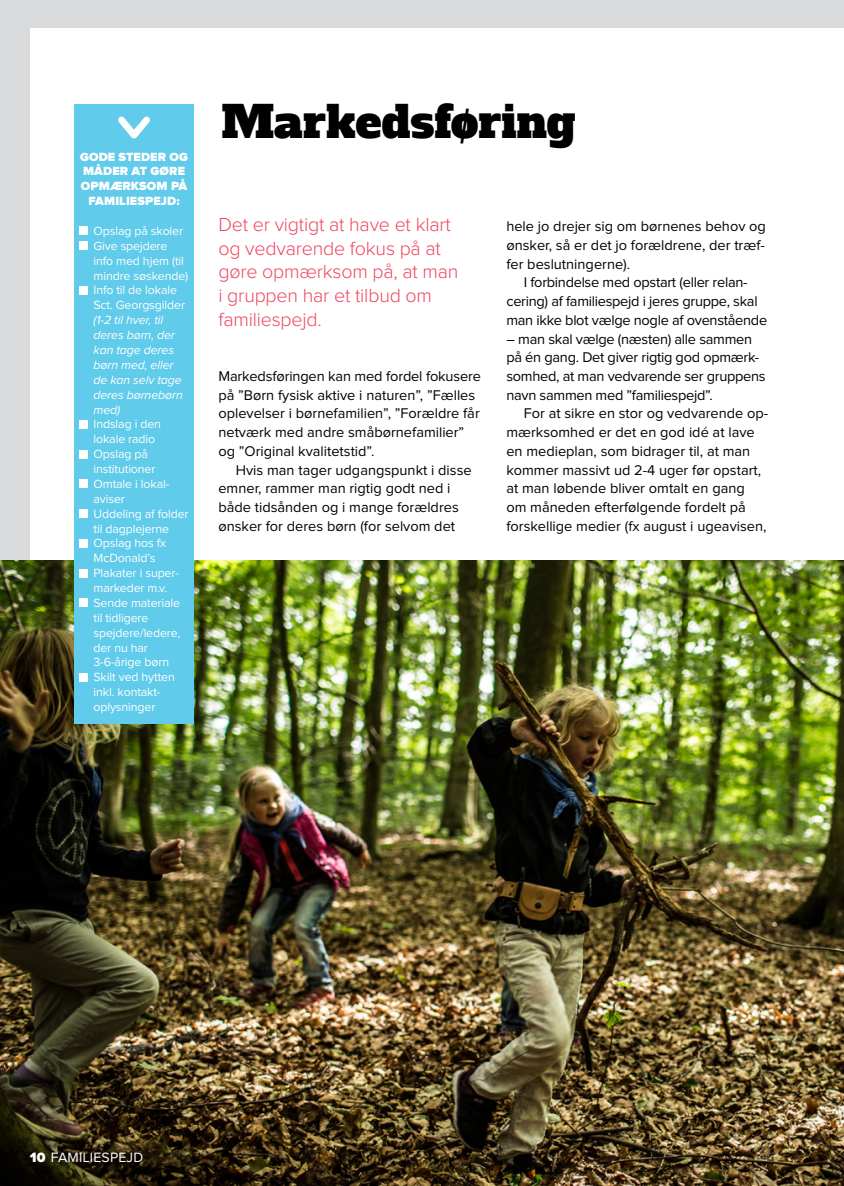
<style>
.page{position:relative;width:844px;height:1186px;background:#fff}
.page>*{position:absolute;margin:0;border:0;box-sizing:border-box;transform-origin:0 0}
.t1{font:43.75px "Alfa Slab One";letter-spacing:.005em;color:#000}
.t2{font:300 19.6px/23.6px "Proxima Nova";letter-spacing:-.01em;color:#ef465f}
.t3{font:14.53px/18.7px "Proxima Nova";color:#000}
.t4{font:14.53px/18.7px "Proxima Nova";letter-spacing:-.02em;color:#000}
.t5{font:14px "Proxima Nova";letter-spacing:.015em;color:#fff}
.t6{font:12.42px/14.9px "Proxima Nova";letter-spacing:-.01em;color:#fff}
.t7{font:italic 12.42px/14.9px "Proxima Nova";letter-spacing:-.01em;color:#fff}
.t8{font:900 12.42px/14.9px "Proxima Nova";letter-spacing:.01em;color:#fff;text-align:center}
.s1{font-weight:900}
</style>
<div class="page">
<div style="left:0;top:0;width:30px;height:1186px;background:#d9dadc"></div>
<div style="left:0;top:0;width:843px;height:27px;background:#d9dadc"></div>
<img style="left:0;top:561px;width:843px;height:625px">
<div style="left:74px;top:104px;width:119px;height:619px;background:#60cbea"></div>
<div style="left:79px;top:227px;width:8px;height:8px;background:#fff"></div>
<div style="left:79px;top:242px;width:8px;height:8px;background:#fff"></div>
<div style="left:79px;top:286px;width:8px;height:8px;background:#fff"></div>
<div style="left:79px;top:420px;width:8px;height:8px;background:#fff"></div>
<div style="left:79px;top:450px;width:8px;height:8px;background:#fff"></div>
<div style="left:79px;top:480px;width:8px;height:8px;background:#fff"></div>
<div style="left:79px;top:509px;width:8px;height:8px;background:#fff"></div>
<div style="left:79px;top:539px;width:8px;height:8px;background:#fff"></div>
<div style="left:79px;top:569px;width:8px;height:8px;background:#fff"></div>
<div style="left:79px;top:599px;width:8px;height:8px;background:#fff"></div>
<div style="left:79px;top:673px;width:8px;height:8px;background:#fff"></div>
<svg style="left:118px;top:116px;width:32px;height:23px"></svg>
<p class="t8" style="left:80px;top:149px;width:109px">GODE STEDER OG<br>MÅDER AT GØRE<br>OPMÆRKSOM PÅ<br>FAMILIESPEJD:</p>
<p class="t6" style="left:93px;top:224px;width:96px">Opslag på skoler<br>Give spejdere info med hjem (til mindre søskende)<br>Info til de lokale<br>Sct. Georgsgilder</p>
<p class="t7" style="left:93px;top:313px;width:91px">(1-2 til hver, til deres børn, der kan tage deres børn med, eller de kan selv tage deres børnebørn med)</p>
<p class="t6" style="left:93px;top:417px;width:96px">Indslag i den lokale radio<br>Opslag på institutioner<br>Omtale i lokal&shy;aviser<br>Uddeling af folder til dagplejerne<br>Opslag hos fx<br>McDonald’s<br>Plakater i super&shy;markeder m.v.<br>Sende materiale til tidligere spejdere/ledere, der nu har<br>3-6-årige børn<br>Skilt ved hytten inkl. kontakt&shy;oplysninger</p>
<h1 class="t1" style="left:221px;top:93px;width:355px">Markedsføring</h1>
<h2 class="t2" style="left:218px;top:214px;width:241px">Det er vigtigt at have et klart og vedvarende fokus på at gøre opmærksom på, at man i gruppen har et tilbud om familiespejd.</h2>
<p class="t3" style="left:218px;top:367px;width:264px">Markedsføringen kan med fordel fokusere på ”Børn fysisk aktive i naturen”, ”Fælles oplevelser i børnefamilien”, ”Forældre får netværk med andre småbørnefamilier” og ”Original kvalitetstid”.</p>
<p class="t3" style="left:218px;top:461px;width:255px;text-indent:17px">Hvis man tager udgangspunkt i disse emner, rammer man rigtig godt ned i både tidsånden og i mange forældres ønsker for deres børn (for selvom det</p>
<p class="t3" style="left:506px;top:217px;width:261px;text-align:justify">hele jo drejer sig om børnenes behov og ønsker, så er det jo forældrene, der træf&shy;fer beslutningerne).</p>
<p class="t4" style="left:506px;top:274px;width:262px;text-indent:17px">I forbindelse med opstart (eller relan&shy;cering) af familiespejd i jeres gruppe, skal man ikke blot vælge nogle af ovenstående</p>
<p class="t4" style="left:506px;top:330px;width:261px">– man skal vælge (næsten) alle sammen på én gang. Det giver rigtig god opmærk&shy;somhed, at man vedvarende ser gruppens navn sammen med ”familiespejd”.</p>
<p class="t3" style="left:506px;top:405px;width:263px;text-indent:17px">For at sikre en stor og vedvarende op&shy;mærksomhed er det en god idé at lave en medieplan, som bidrager til, at man kommer massivt ud 2-4 uger før opstart, at man løbende bliver omtalt en gang om måneden efterfølgende fordelt på forskellige medier (fx august i ugeavisen,</p>
<p class="t5" style="left:30px;top:1151px;width:115px"><span class="s1">10</span> FAMILIESPEJD</p>
</div>
